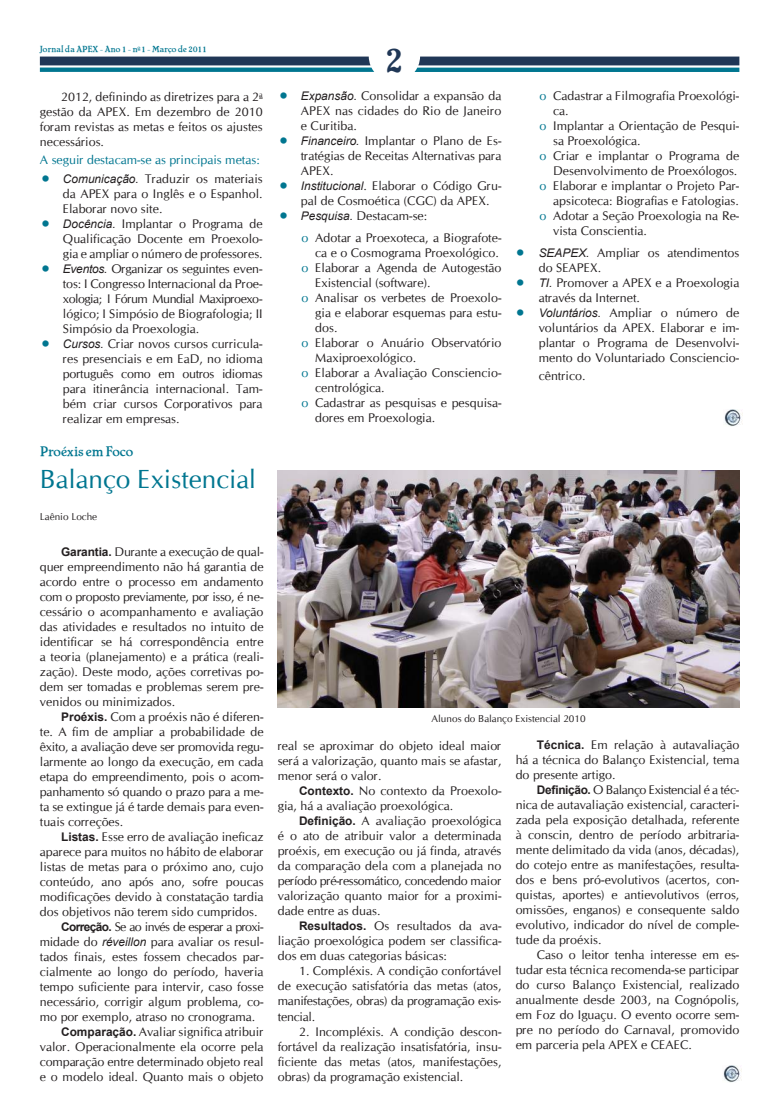
<style>
.page{position:relative;width:780px;height:1117px;background:#fff}
.page>*{position:absolute;margin:0;border:0;box-sizing:border-box;transform-origin:0 0}
.t1{font:37.5px "Cheboygan";color:#203756}
.t2{font:26.25px "Cg Omega";color:#007690}
.t3{font:13.75px "Cheboygan";color:#007690}
.t4{font:12.5px/15px "Cg Omega";color:#231f20;text-align:justify}
.t5{font:12.5px "Cg Omega";color:#007690}
.t6{font:12.5px "Cg Omega";letter-spacing:-.05em;color:#231f20}
.t7{font:10px "Cg Omega";color:#231f20}
.t8{font:8.75px "Cheboygan";color:#007690}
.s1{color:#007690}
.s2{font-family:"Arial";font-style:italic;font-size:11.88px}
.s3{font-family:"Arial";font-weight:700;font-size:11.88px}
</style>
<div class="page">
<svg style="left:40px;top:57px;width:334px;height:15px"></svg>
<svg style="left:414px;top:57px;width:325px;height:15px"></svg>
<img style="left:724px;top:409px;width:18px;height:17px">
<img style="left:278px;top:470px;width:461px;height:237px">
<img style="left:723px;top:1065px;width:18px;height:17px">
<p class="t8" style="left:40px;top:44px;width:168px">Jornal da APEX - Ano 1 - n<sup>o</sup> 1 - Março de 2011</p>
<p class="t4" style="left:40px;top:89px;width:224px;text-indent:21px">2012, definindo as diretrizes para a 2<sup>a </sup>gestão da APEX. Em dezembro de 2010 foram revistas as metas e feitos os ajustes necessários.</p>
<p class="t5" style="left:40px;top:153px;width:221px">A seguir destacam-se as principais metas:</p>
<p class="t4" style="left:63px;top:171px;width:201px;text-indent:-22px"><span class="s1">•</span> <span class="s2">Comunicação.</span> Traduzir os materiais da APEX para o Inglês e o Espanhol.<br>Elaborar novo site.</p>
<p class="t4" style="left:63px;top:216px;width:201px;text-indent:-22px"><span class="s1">•</span> <span class="s2">Docência.</span> Implantar o Programa de Qualificação Docente em Proexolo&shy;gia e ampliar o número de professores.</p>
<p class="t4" style="left:63px;top:261px;width:201px;text-indent:-22px"><span class="s1">•</span> <span class="s2">Eventos.</span> Organizar os seguintes even&shy;tos: I Congresso Internacional da Proe&shy;xologia; I Fórum Mundial Maxiproexo&shy;lógico; I Simpósio de Biografologia; II Simpósio da Proexologia.</p>
<p class="t4" style="left:63px;top:336px;width:201px;text-indent:-22px"><span class="s1">•</span> <span class="s2">Cursos.</span> Criar novos cursos curricula&shy;res presenciais e em EaD, no idioma português como em outros idiomas para itinerância internacional. Tam&shy;bém criar cursos Corporativos para realizar em empresas.</p>
<p class="t3" style="left:40px;top:442px;width:95px">Proéxis em Foco</p>
<h2 class="t2" style="left:40px;top:464px;width:218px">Balanço Existencial</h2>
<p class="t7" style="left:40px;top:511px;width:59px">Laênio Loche</p>
<p class="t4" style="left:40px;top:544px;width:225px;text-indent:21px"><span class="s3">Garantia.</span> Durante a execução de qual&shy;quer empreendimento não há garantia de acordo entre o processo em andamento com o proposto previamente, por isso, é ne&shy;cessário o acompanhamento e avaliação das atividades e resultados no intuito de identificar se há correspondência entre a teoria (planejamento) e a prática (reali&shy;zação). Deste modo, ações corretivas po&shy;dem ser tomadas e problemas serem pre&shy;venidos ou minimizados.</p>
<p class="t4" style="left:40px;top:709px;width:225px;text-indent:21px"><span class="s3">Proéxis.</span> Com a proéxis não é diferen&shy;te. A fim de ampliar a probabilidade de êxito, a avaliação deve ser promovida regu&shy;larmente ao longo da execução, em cada etapa do empreendimento, pois o acom&shy;panhamento só quando o prazo para a me&shy;ta se extingue já é tarde demais para even&shy;tuais correções.</p>
<p class="t4" style="left:61px;top:829px;width:204px"><span class="s3">Listas.</span> Esse erro de avaliação ineficaz</p>
<p class="t4" style="left:40px;top:844px;width:225px">aparece para muitos no hábito de elaborar</p>
<p class="t4" style="left:40px;top:859px;width:225px">listas de metas para o próximo ano, cujo</p>
<p class="t4" style="left:40px;top:874px;width:225px">conteúdo, ano após ano, sofre poucas</p>
<p class="t4" style="left:40px;top:889px;width:225px">modificações devido à constatação tardia</p>
<p class="t4" style="left:40px;top:904px;width:219px">dos objetivos não terem sido cumpridos.</p>
<p class="t6" style="left:61px;top:919px;width:204px"><span class="s3">Correção.</span> Se ao invés de esperar a proxi-</p>
<p class="t4" style="left:40px;top:934px;width:225px">midade do <span class="s2">réveillon</span> para avaliar os resul-</p>
<p class="t4" style="left:40px;top:949px;width:225px">tados finais, estes fossem checados par-</p>
<p class="t4" style="left:40px;top:964px;width:225px">cialmente ao longo do período, haveria</p>
<p class="t4" style="left:40px;top:979px;width:225px">tempo suficiente para intervir, caso fosse</p>
<p class="t4" style="left:40px;top:994px;width:225px">necessário, corrigir algum problema, co-</p>
<p class="t4" style="left:40px;top:1009px;width:217px">mo por exemplo, atraso no cronograma.</p>
<p class="t4" style="left:61px;top:1024px;width:204px"><span class="s3">Comparação.</span> Avaliar significa atribuir</p>
<p class="t4" style="left:40px;top:1039px;width:225px">valor. Operacionalmente ela ocorre pela</p>
<p class="t4" style="left:40px;top:1054px;width:225px">comparação entre determinado objeto real</p>
<p class="t4" style="left:40px;top:1069px;width:225px">e o modelo ideal. Quanto mais o objeto</p>
<h1 class="t1" style="left:383px;top:35px;width:22px">2</h1>
<p class="t4" style="left:301px;top:88px;width:202px;text-indent:-22px"><span class="s1">•</span> <span class="s2">Expansão.</span> Consolidar a expansão da APEX nas cidades do Rio de Janeiro e Curitiba.</p>
<p class="t4" style="left:301px;top:133px;width:202px;text-indent:-22px"><span class="s1">•</span> <span class="s2">Financeiro.</span> Implantar o Plano de Es&shy;tratégias de Receitas Alternativas para APEX.</p>
<p class="t4" style="left:301px;top:178px;width:202px;text-indent:-22px"><span class="s1">•</span> <span class="s2">Institucional</span>. Elaborar o Código Gru&shy;pal de Cosmoética (CGC) da APEX.</p>
<p class="t4" style="left:301px;top:205px;width:201px;line-height:22.1px;text-indent:-22px"><span class="s1">•</span> <span class="s2">Pesquisa.</span> Destacam-se:<br><span class="s1">o</span> Adotar a Proexoteca, a Biografote-</p>
<p class="t4" style="left:315px;top:245px;width:185px">ca e o Cosmograma Proexológico.</p>
<p class="t4" style="left:301px;top:260px;width:201px"><span class="s1">o</span> Elaborar a Agenda de Autogestão</p>
<p class="t4" style="left:315px;top:275px;width:117px">Existencial (software).</p>
<p class="t4" style="left:301px;top:290px;width:201px"><span class="s1">o</span> Analisar os verbetes de Proexolo-</p>
<p class="t4" style="left:315px;top:305px;width:188px">gia e elaborar esquemas para estu-</p>
<p class="t4" style="left:315px;top:320px;width:24px">dos.</p>
<p class="t4" style="left:301px;top:335px;width:201px"><span class="s1">o</span> Elaborar o Anuário Observatório</p>
<p class="t4" style="left:315px;top:350px;width:102px">Maxiproexológico.</p>
<p class="t4" style="left:301px;top:365px;width:201px"><span class="s1">o</span> Elaborar a Avaliação Consciencio-</p>
<p class="t4" style="left:315px;top:380px;width:71px">centrológica.</p>
<p class="t4" style="left:301px;top:395px;width:201px"><span class="s1">o</span> Cadastrar as pesquisas e pesquisa-</p>
<p class="t4" style="left:315px;top:410px;width:121px">dores em Proexologia.</p>
<p class="t4" style="left:539px;top:88px;width:201px"><span class="s1">o</span> Cadastrar a Filmografia Proexológi-</p>
<p class="t4" style="left:553px;top:103px;width:17px">ca.</p>
<p class="t4" style="left:539px;top:118px;width:201px"><span class="s1">o</span> Implantar a Orientação de Pesqui-</p>
<p class="t4" style="left:553px;top:133px;width:89px">sa Proexológica.</p>
<p class="t4" style="left:539px;top:148px;width:201px"><span class="s1">o</span> Criar e implantar o Programa de</p>
<p class="t4" style="left:553px;top:163px;width:186px">Desenvolvimento de Proexólogos.</p>
<p class="t4" style="left:539px;top:178px;width:201px"><span class="s1">o</span> Elaborar e implantar o Projeto Par-</p>
<p class="t4" style="left:553px;top:193px;width:187px">apsicoteca: Biografias e Fatologias.</p>
<p class="t4" style="left:539px;top:208px;width:201px"><span class="s1">o</span> Adotar a Seção Proexologia na Re-</p>
<p class="t4" style="left:553px;top:223px;width:95px">vista Conscientia.</p>
<p class="t4" style="left:538px;top:245px;width:202px;text-indent:-23px"><span class="s1">•</span> <span class="s2">SEAPEX.</span> Ampliar os atendimentos do SEAPEX.</p>
<p class="t4" style="left:538px;top:275px;width:202px;text-indent:-23px"><span class="s1">•</span> <span class="s2">TI.</span> Promover a APEX e a Proexologia através da Internet.</p>
<p class="t4" style="left:538px;top:305px;width:202px;text-indent:-23px"><span class="s1">•</span> <span class="s2">Voluntários.</span> Ampliar o número de voluntários da APEX. Elaborar e im&shy;plantar o Programa de Desenvolvi&shy;mento do Voluntariado Consciencio-</p>
<p class="t4" style="left:538px;top:368px;width:48px">cêntrico.</p>
<p class="t7" style="left:431px;top:713px;width:156px">Alunos do Balanço Existencial 2010</p>
<p class="t4" style="left:278px;top:738px;width:225px">real se aproximar do objeto ideal maior será a valorização, quanto mais se afastar, menor será o valor.</p>
<p class="t4" style="left:278px;top:783px;width:225px;text-indent:21px"><span class="s3">Contexto.</span> No contexto da Proexolo&shy;gia, há a avaliação proexológica.</p>
<p class="t4" style="left:278px;top:813px;width:225px;text-indent:21px"><span class="s3">Definição.</span> A avaliação proexológica é o ato de atribuir valor a determinada proéxis, em execução ou já finda, através da comparação dela com a planejada no período pré-ressomático, concedendo maior valorização quanto maior for a proximi&shy;dade entre as duas.</p>
<p class="t4" style="left:278px;top:918px;width:225px;text-indent:21px"><span class="s3">Resultados.</span> Os resultados da ava&shy;liação proexológica podem ser classifica&shy;dos em duas categorias básicas:</p>
<p class="t4" style="left:278px;top:963px;width:225px;text-indent:21px">1. Compléxis. A condição confortável de execução satisfatória das metas (atos, manifestações, obras) da programação exis&shy;tencial.</p>
<p class="t4" style="left:278px;top:1023px;width:225px;text-indent:21px">2. Incompléxis. A condição descon&shy;fortável da realização insatisfatória, insu&shy;ficiente das metas (atos, manifestações, obras) da programação existencial.</p>
<p class="t4" style="left:515px;top:737px;width:225px;text-indent:21px"><span class="s3">Técnica.</span> Em relação à autavaliação há a técnica do Balanço Existencial, tema do presente artigo.</p>
<p class="t4" style="left:515px;top:782px;width:225px;text-indent:21px"><span class="s3">Definição.</span> O Balanço Existencial é a téc&shy;nica de autavaliação existencial, caracteri&shy;zada pela exposição detalhada, referente à conscin, dentro de período arbitraria&shy;mente delimitado da vida (anos, décadas), do cotejo entre as manifestações, resulta&shy;dos e bens pró-evolutivos (acertos, con&shy;quistas, aportes) e antievolutivos (erros, omissões, enganos) e consequente saldo evolutivo, indicador do nível de comple&shy;tude da proéxis.</p>
<p class="t4" style="left:515px;top:947px;width:225px;text-indent:21px">Caso o leitor tenha interesse em es&shy;tudar esta técnica recomenda-se participar do curso Balanço Existencial, realizado anualmente desde 2003, na Cognópolis, em Foz do Iguaçu. O evento ocorre sem&shy;pre no período do Carnaval, promovido em parceria pela APEX e CEAEC.</p>
</div>
